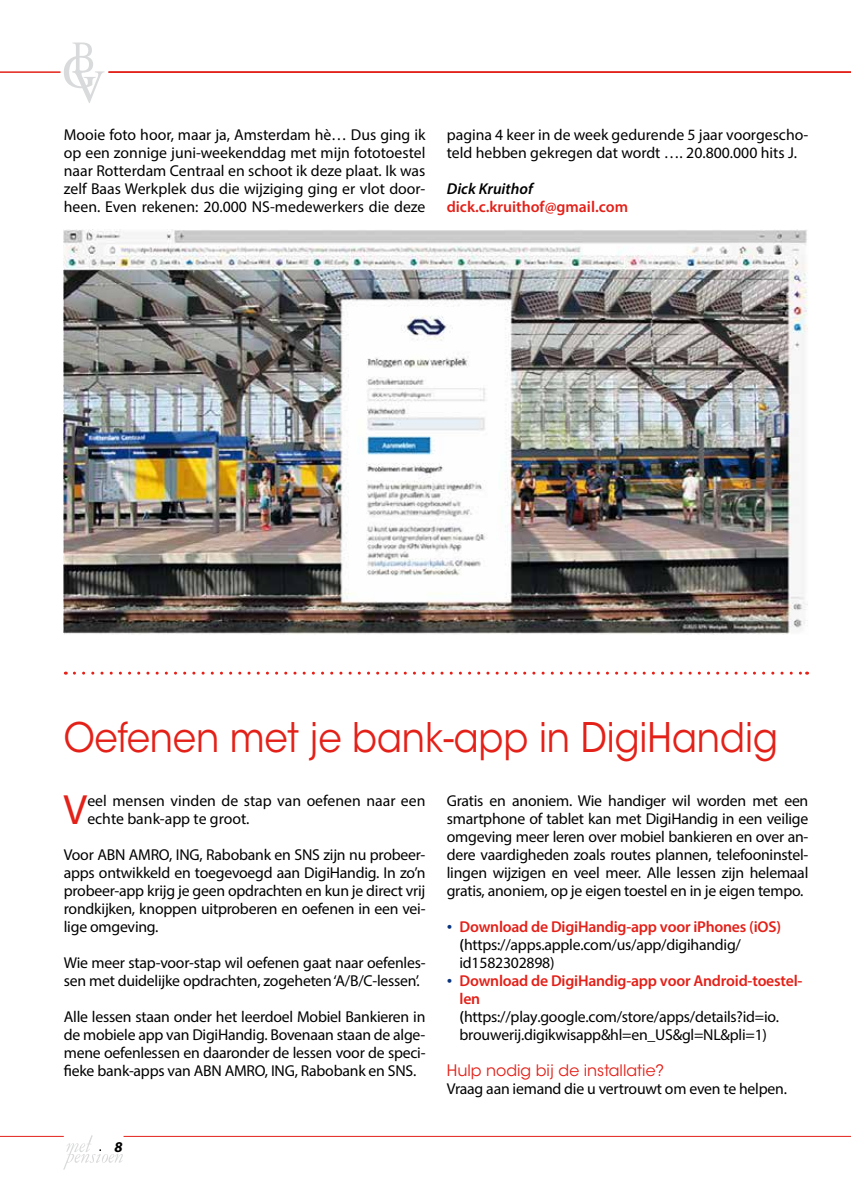
<style>
.page{position:relative;width:851px;height:1191px;background:#fff}
.page>*{position:absolute;margin:0;border:0;box-sizing:border-box;transform-origin:0 0}
.t1{font:42.45px "Myriad Pro";color:#e32119}
.t2{font:40.5px "ITC Avant Garde Std";color:#e32119;scale:.9 1}
.t3{font:15.75px/18px "Myriad Pro";letter-spacing:-.015em;color:#000}
.t4{font:15.75px "ITC Avant Garde Std";color:#e32119}
.t5{font:600 15.75px "Myriad Pro";color:#e32119}
.t6{font:italic 600 15.75px "Myriad Pro";color:#000}
.t7{font:italic 700 15px "Myriad Pro";color:#000}
.s1{font-family:"Times New Roman";color:#08337e}
.s2{font-weight:600;color:#e32119}
.s3{font-weight:600}
</style>
<div class="page">
<svg style="left:63px;top:1135px;width:60px;height:34px"></svg>
<hr style="left:0;top:1136px;width:64px;height:1px;background:#e32119">
<hr style="left:123px;top:1136px;width:727px;height:1px;background:#e32119">
<hr style="left:0;top:71px;width:60px;height:2px;background:#e32119">
<svg style="left:64px;top:43px;width:40px;height:60px"></svg>
<hr style="left:108px;top:71px;width:742px;height:2px;background:#e32119">
<svg style="left:74px;top:671px;width:733px;height:3px"></svg>
<img style="left:64px;top:229px;width:744px;height:405px">
<p class="t3" style="left:64px;top:125px;width:363px;text-align:justify">Mooie foto hoor, maar ja, Amsterdam hè… Dus ging ik op een zonnige juni-weekenddag met mijn fototoestel naar Rotterdam Centraal en schoot ik deze plaat. Ik was zelf Baas Werkplek dus die wijziging ging er vlot door&shy;heen. Even rekenen: 20.000 NS-medewerkers die deze</p>
<p class="t3" style="left:446px;top:125px;width:363px">pagina 4 keer in de week gedurende 5 jaar voorgescho&shy;teld hebben gekregen dat wordt …. 20.800.000 hits J.</p>
<p class="t6" style="left:446px;top:179px;width:88px">Dick Kruithof</p>
<p class="t5" style="left:446px;top:197px;width:183px">dick.c.kruithof@gmail.com</p>
<h2 class="t2" style="left:64px;top:713px;width:794px">Oefenen met je bank-app in DigiHandig</h2>
<h1 class="t1" style="left:64px;top:783px;width:25px">V</h1>
<p class="t3" style="left:87px;top:791px;width:339px">eel mensen vinden de stap van oefenen naar een echte bank-app te groot.</p>
<p class="t3" style="left:64px;top:845px;width:363px;text-align:justify">Voor ABN AMRO, ING, Rabobank en SNS zijn nu probeer&shy;apps ontwikkeld en toegevoegd aan DigiHandig. In zo’n probeer-app krijg je geen opdrachten en kun je direct vrij rondkijken, knoppen uitproberen en oefenen in een vei&shy;lige omgeving.</p>
<p class="t3" style="left:64px;top:953px;width:363px">Wie meer stap-voor-stap wil oefenen gaat naar oefenles&shy;sen met duidelijke opdrachten, zogeheten ‘A/B/C-lessen’.</p>
<p class="t3" style="left:64px;top:1007px;width:363px;text-align:justify">Alle lessen staan onder het leerdoel Mobiel Bankieren in de mobiele app van DigiHandig. Bovenaan staan de alge&shy;mene oefenlessen en daaronder de lessen voor de speci&shy;fieke bank-apps van ABN AMRO, ING, Rabobank en SNS.</p>
<p class="t7" style="left:114px;top:1137px;width:10px">8</p>
<p class="t3" style="left:446px;top:791px;width:363px;text-align:justify">Gratis en anoniem. Wie handiger wil worden met een smartphone of tablet kan met DigiHandig in een veilige omgeving meer leren over mobiel bankieren en over an&shy;dere vaardigheden zoals routes plannen, telefooninstel&shy;lingen wijzigen en veel meer. Alle lessen zijn helemaal gratis, anoniem, op je eigen toestel en in je eigen tempo.</p>
<p class="t3" style="left:459px;top:917px;width:323px;text-indent:-13px"><span class="s1">•</span> <span class="s2">Download de DigiHandig-app voor iPhones (iOS) </span><span class="s3">(</span>https://apps.apple.com/us/app/digihandig/ id1582302898)</p>
<p class="t3" style="left:459px;top:971px;width:344px;text-indent:-13px"><span class="s1">•</span> <span class="s2">Download de DigiHandig-app voor Android-toestel&shy;len </span><span class="s3">(</span>https://play.google.com/store/apps/details?id=io. brouwerij.digikwisapp&amp;hl=en_US&amp;gl=NL&amp;pli=1)</p>
<p class="t4" style="left:446px;top:1061px;width:219px">Hulp nodig bij de installatie?</p>
<p class="t3" style="left:446px;top:1079px;width:341px">Vraag aan iemand die u vertrouwt om even te helpen.</p>
</div>
